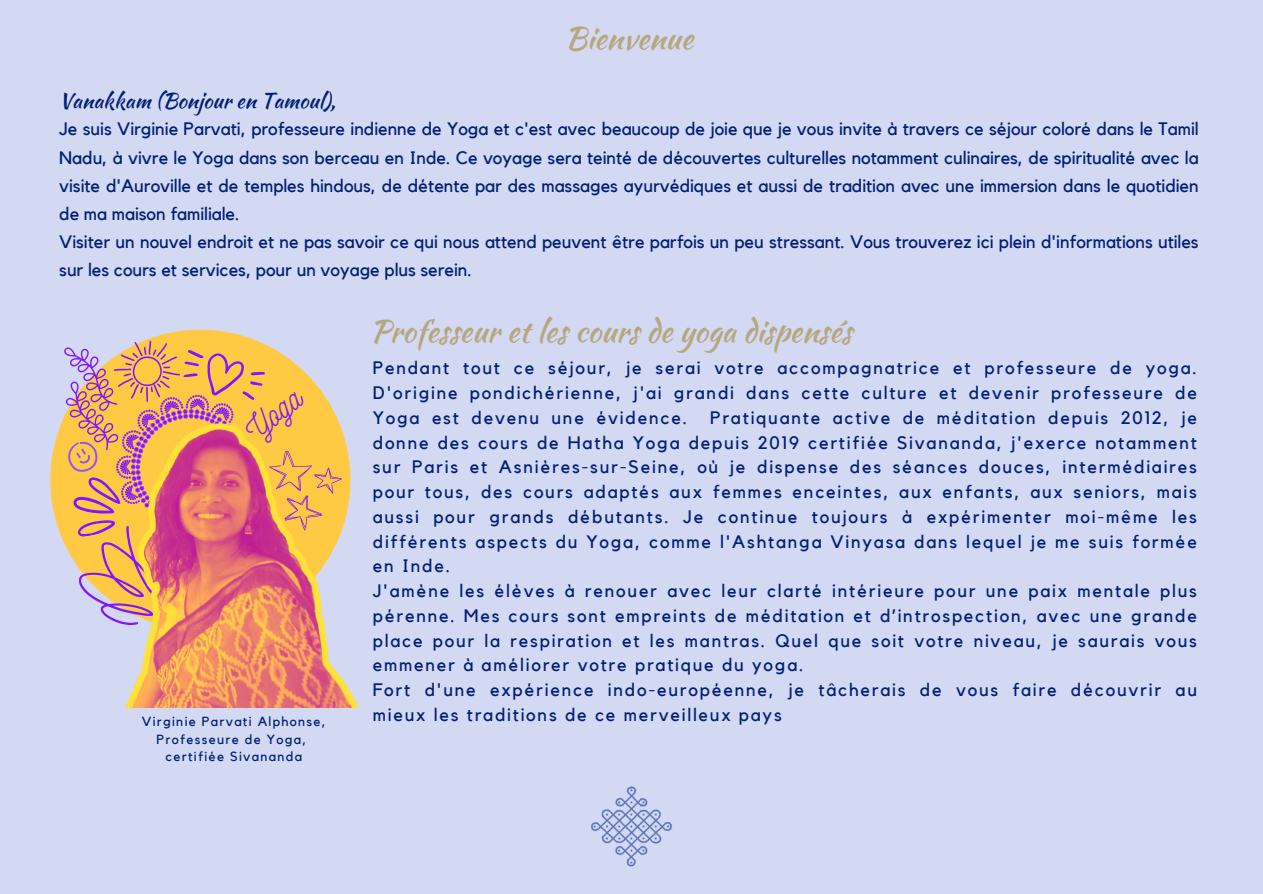
<style>
.page{position:relative;width:1263px;height:894px;background:#fff}
.page>*{position:absolute;margin:0;border:0;box-sizing:border-box;transform-origin:0 0}
.t1{font:31.95px "Nickainley";color:#8115ff}
.t2{font:30.6px "Kaushan Script";color:#b7a77f}
.t3{font:21px "Kaushan Script";color:#002074}
.t4{font:18px/24.8px "Kollektif";letter-spacing:.1em;color:#002074;text-align:justify}
.t5{font:18px/28px "Kollektif";color:#002074}
.t6{font:13.2px/17.5px "Kollektif";letter-spacing:.1em;color:#002074;text-align:center}
</style>
<div class="page">
<div style="left:0;top:0;width:1263px;height:893px;background:#d3d8f3"></div>
<img style="left:591px;top:786px;width:81px;height:81px">
<img style="left:125px;top:434px;width:233px;height:273px">
<svg style="left:50px;top:336px;width:293px;height:289px;background:#e5a37a"></svg>
<p class="t2" style="left:565px;top:15px;width:130px">Bienvenue</p>
<p class="t3" style="left:59px;top:86px;width:278px">Vanakkam (Bonjour en Tamoul),</p>
<p class="t4" style="left:59px;top:116px;width:1141px;line-height:28px">Je suis Virginie Parvati, professeure indienne de Yoga et c'est avec beaucoup de joie que je vous invite à travers ce séjour coloré dans le Tamil Nadu, à vivre le Yoga dans son berceau en Inde. Ce voyage sera teinté de découvertes culturelles notamment culinaires, de spiritualité avec la visite d'Auroville et de temples hindous, de détente par des massages ayurvédiques et aussi de tradition avec une immersion dans le quotidien de ma maison familiale.</p>
<p class="t5" style="left:59px;top:228px;width:1141px">Visiter un nouvel endroit et ne pas savoir ce qui nous attend peuvent être parfois un peu stressant. Vous trouverez ici plein d'informations utiles sur les cours et services, pour un voyage plus serein.</p>
<p class="t1" style="left:236px;top:417px;width:64px;rotate:-39deg">Yoga</p>
<p class="t6" style="left:142px;top:713px;width:186px">Virginie Parvati Alphonse,<br>Professeure de Yoga,</p>
<p class="t6" style="left:165px;top:748px;width:138px">certifiée Sivananda</p>
<p class="t2" style="left:370px;top:308px;width:484px">Professeur et les cours de yoga dispensés</p>
<p class="t4" style="left:373px;top:356px;width:826px">Pendant tout ce séjour, je serai votre accompagnatrice et professeure de yoga.<br>D'origine pondichérienne, j'ai grandi dans cette culture et devenir professeure de Yoga est devenu une évidence.</p>
<p class="t4" style="left:373px;top:406px;width:826px;text-indent:337px">Pratiquante active de méditation depuis 2012, je donne des cours de Hatha Yoga depuis 2019 certifiée Sivananda, j'exerce notamment sur Paris et Asnières-sur-Seine, où je dispense des séances douces, intermédiaires pour tous, des cours adaptés aux femmes enceintes, aux enfants, aux seniors, mais aussi pour grands débutants. Je continue toujours à expérimenter moi-même les différents aspects du Yoga, comme l'Ashtanga Vinyasa dans lequel je me suis formée en Inde.</p>
<p class="t4" style="left:373px;top:579px;width:826px">J'amène les élèves à renouer avec leur clarté intérieure pour une paix mentale plus pérenne. Mes cours sont empreints de méditation et d’introspection, avec une grande place pour la respiration et les mantras. Quel que soit votre niveau, je saurais vous emmener à améliorer votre pratique du yoga.</p>
<p class="t4" style="left:373px;top:678px;width:826px">Fort d'une expérience indo-européenne, je tâcherais de vous faire découvrir au mieux les traditions de ce merveilleux pays</p>
</div>
